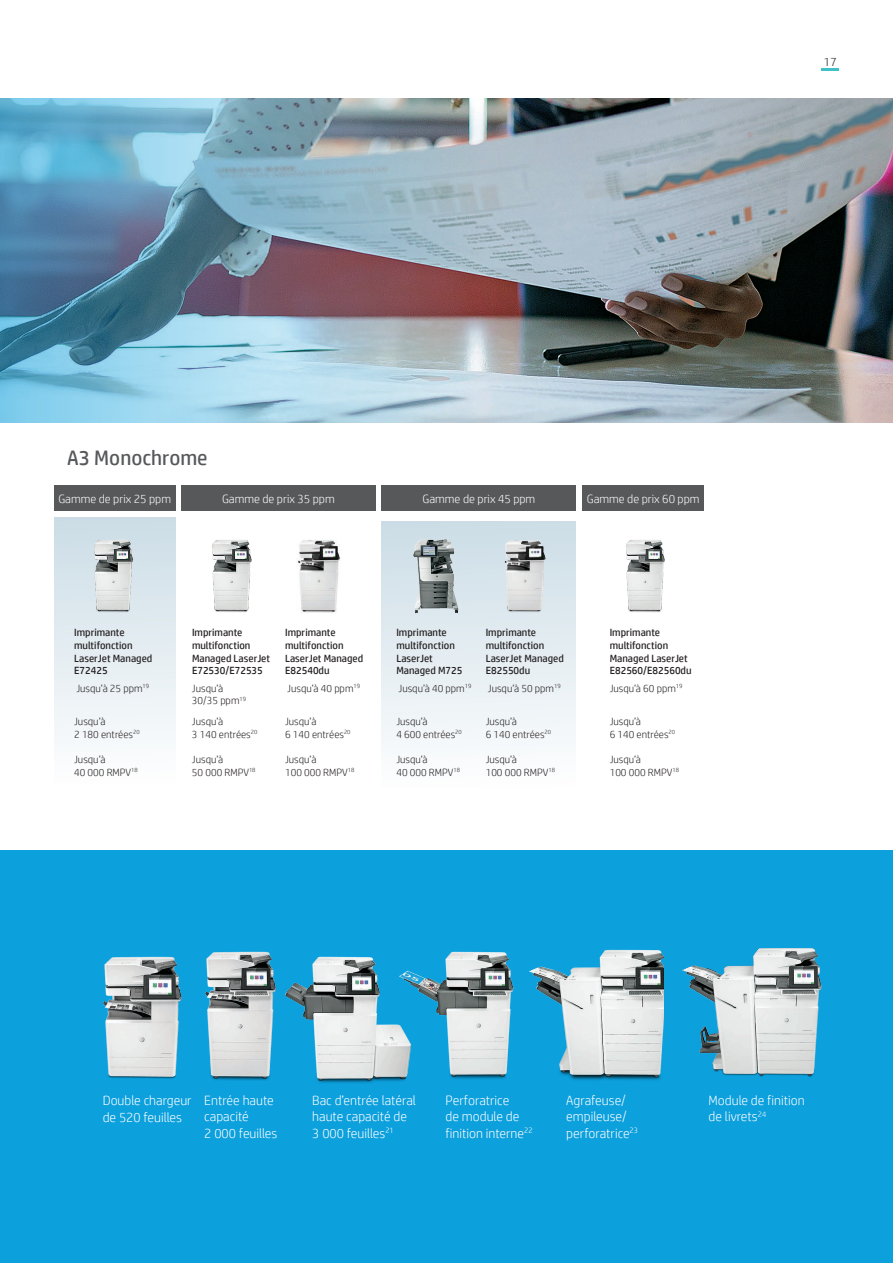
<style>
.page{position:relative;width:893px;height:1263px;background:#fff}
.page>*{position:absolute;margin:0;border:0;box-sizing:border-box;transform-origin:0 0}
.t1{font:21px "HP Simplified";color:#57585a}
.t2{font:300 13.5px/16.2px "HP Simplified";color:#fff}
.t3{font:300 12px "HP Simplified";color:#fff}
.t4{font:300 12px "HP Simplified";color:#231f20}
.t5{font:300 10.5px/12.6px "HP Simplified";color:#231f20}
.t6{font:10.5px/12.6px "HP Simplified";color:#231f20}
</style>
<div class="page">
<div style="left:381px;top:521px;width:195px;height:267px;background:linear-gradient(to bottom,#ccdde6,#fefefe)"></div>
<div style="left:54px;top:517px;width:121px;height:267px;background:linear-gradient(to bottom,#cbdde6,#fefefe)"></div>
<img style="left:0;top:98px;width:893px;height:324px">
<div style="left:0;top:850px;width:893px;height:413px;background:#0ca0dd"></div>
<img style="left:102px;top:956px;width:80px;height:123px">
<img style="left:205px;top:951px;width:71px;height:129px">
<img style="left:285px;top:956px;width:112px;height:127px">
<img style="left:397px;top:951px;width:117px;height:130px">
<img style="left:529px;top:949px;width:135px;height:131px">
<img style="left:682px;top:948px;width:140px;height:129px">
<hr style="left:822px;top:68px;width:17px;height:3px;background:#40c1c8">
<img style="left:411px;top:538px;width:48px;height:76px">
<img style="left:212px;top:540px;width:40px;height:72px">
<img style="left:297px;top:540px;width:43px;height:73px">
<img style="left:626px;top:540px;width:39px;height:72px">
<div style="left:54px;top:485px;width:122px;height:26px;background:#57585a"></div>
<div style="left:181px;top:485px;width:195px;height:26px;background:#57585a"></div>
<div style="left:382px;top:486px;width:194px;height:25px;background:#57585a"></div>
<img style="left:89px;top:538px;width:45px;height:75px">
<div style="left:582px;top:485px;width:122px;height:26px;background:#57585a"></div>
<img style="left:501px;top:606px;width:2px;height:8px">
<img style="left:503px;top:539px;width:45px;height:75px">
<p class="t4" style="left:824px;top:54px;width:14px">17</p>
<h1 class="t1" style="left:67px;top:444px;width:142px">A3 Monochrome</h1>
<p class="t3" style="left:58px;top:491px;width:114px">Gamme de prix 25 ppm</p>
<p class="t3" style="left:222px;top:491px;width:114px">Gamme de prix 35 ppm</p>
<p class="t3" style="left:423px;top:491px;width:114px">Gamme de prix 45 ppm</p>
<p class="t3" style="left:587px;top:491px;width:114px">Gamme de prix 60 ppm</p>
<p class="t6" style="left:74px;top:626px;width:80px">Imprimante multifonction<br>LaserJet Managed<br>E72425</p>
<p class="t6" style="left:192px;top:626px;width:80px">Imprimante multifonction<br>Managed LaserJet<br>E72530/E72535</p>
<p class="t6" style="left:285px;top:626px;width:80px">Imprimante multifonction<br>LaserJet Managed<br>E82540du</p>
<p class="t6" style="left:396px;top:626px;width:68px">Imprimante multifonction<br>LaserJet<br>Managed M725</p>
<p class="t6" style="left:486px;top:626px;width:80px">Imprimante multifonction<br>LaserJet Managed<br>E82550du</p>
<p class="t6" style="left:610px;top:626px;width:83px">Imprimante multifonction<br>Managed LaserJet<br>E82560/E82560du</p>
<p class="t5" style="left:76px;top:682px;width:74px">Jusqu’à 25 ppm<sup>19</sup></p>
<p class="t5" style="left:192px;top:682px;width:56px">Jusqu’à<br>30/35 ppm<sup>19</sup></p>
<p class="t5" style="left:287px;top:682px;width:74px">Jusqu’à 40 ppm<sup>19</sup></p>
<p class="t5" style="left:399px;top:682px;width:74px">Jusqu’à 40 ppm<sup>19</sup></p>
<p class="t5" style="left:488px;top:682px;width:74px">Jusqu’à 50 ppm<sup>19</sup></p>
<p class="t5" style="left:610px;top:682px;width:74px">Jusqu’à 60 ppm<sup>19</sup></p>
<p class="t5" style="left:74px;top:715px;width:67px">Jusqu’à<br>2 180 entrées<sup>20</sup></p>
<p class="t5" style="left:192px;top:715px;width:67px">Jusqu’à<br>3 140 entrées<sup>20</sup></p>
<p class="t5" style="left:285px;top:715px;width:67px">Jusqu’à<br>6 140 entrées<sup>20</sup></p>
<p class="t5" style="left:396px;top:715px;width:67px">Jusqu’à<br>4 600 entrées<sup>20</sup></p>
<p class="t5" style="left:486px;top:715px;width:67px">Jusqu’à<br>6 140 entrées<sup>20</sup></p>
<p class="t5" style="left:610px;top:715px;width:67px">Jusqu’à<br>6 140 entrées<sup>20</sup></p>
<p class="t5" style="left:74px;top:753px;width:65px">Jusqu’à<br>40 000 RMPV<sup>18</sup></p>
<p class="t5" style="left:192px;top:753px;width:65px">Jusqu’à<br>50 000 RMPV<sup>18</sup></p>
<p class="t5" style="left:285px;top:753px;width:71px">Jusqu’à<br>100 000 RMPV<sup>18</sup></p>
<p class="t5" style="left:396px;top:753px;width:65px">Jusqu’à<br>40 000 RMPV<sup>18</sup></p>
<p class="t5" style="left:486px;top:753px;width:71px">Jusqu’à<br>100 000 RMPV<sup>18</sup></p>
<p class="t5" style="left:610px;top:753px;width:71px">Jusqu’à<br>100 000 RMPV<sup>18</sup></p>
<p class="t2" style="left:103px;top:1092px;width:91px;line-height:17px">Double chargeur de 520 feuilles</p>
<p class="t2" style="left:204px;top:1092px;width:75px">Entrée haute capacité<br>2 000 feuilles</p>
<p class="t2" style="left:312px;top:1092px;width:105px">Bac d’entrée latéral haute capacité de<br>3 000 feuilles<sup>21</sup></p>
<p class="t2" style="left:446px;top:1092px;width:88px">Perforatrice<br>de module de finition interne<sup>22</sup></p>
<p class="t2" style="left:566px;top:1092px;width:73px">Agrafeuse/ empileuse/ perforatrice<sup>23</sup></p>
<p class="t2" style="left:708px;top:1092px;width:98px">Module de finition de livrets<sup>24</sup></p>
</div>
